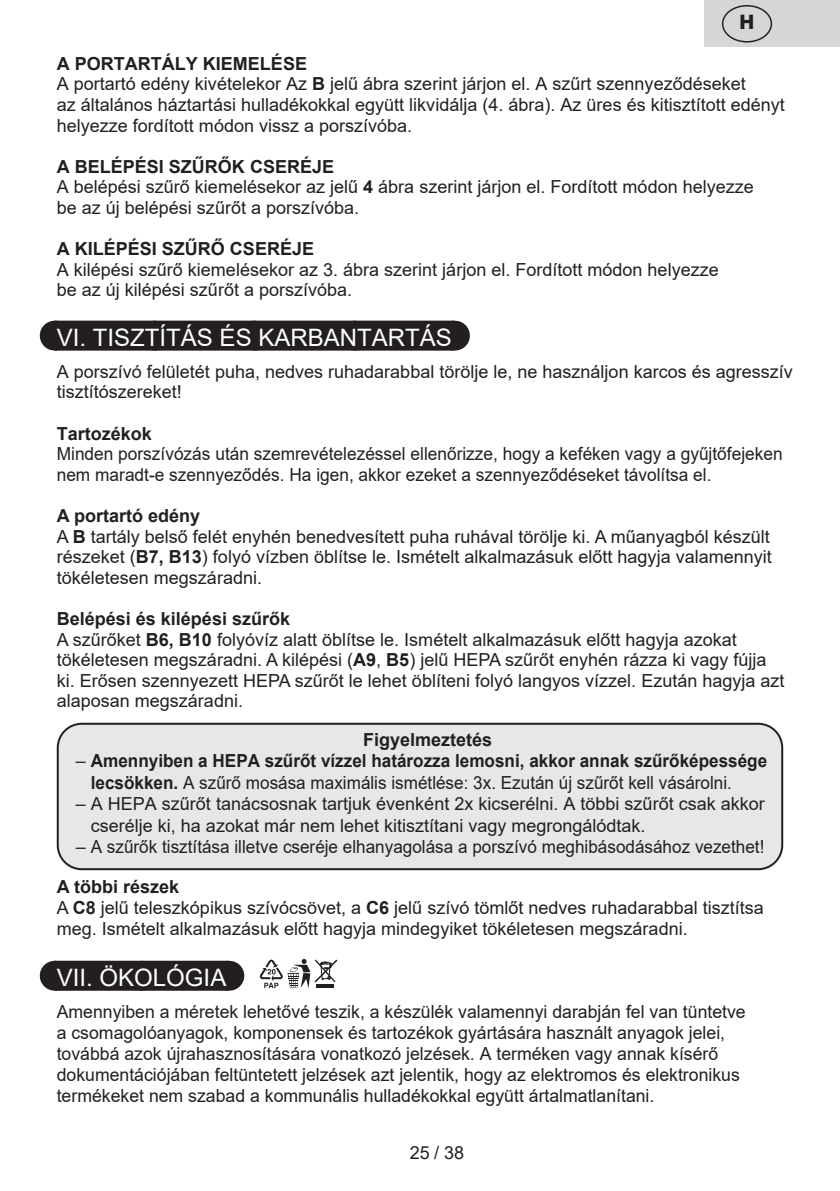
<style>
.page{position:relative;width:840px;height:1191px;background:#fff}
.page>*{position:absolute;margin:0;border:0;box-sizing:border-box;transform-origin:0 0}
.t1{font:24px "Arial";color:#fff}
.t2{font:800 20px "Helvetica Neue OT";color:#231f20}
.t3{font:18px/20.6px "Arial";color:#231f20}
.t4{font:18px/20.6px "Arial";color:#231f20;scale:.96 1}
.t5{font:700 18px/21.4px "Arial";color:#231f20;scale:.95 1}
.t6{font:700 18px "Arial";color:#231f20}
.s1{font-weight:700}
.s2{font-weight:400}
</style>
<div class="page">
<div style="left:55px;top:321px;width:398px;height:30px;background:#231f20"></div>
<svg style="left:154px;top:350px;width:250px;height:1px"></svg>
<hr style="left:453px;top:321px;width:1px;height:30px;background:#231f20">
<div style="left:55px;top:960px;width:173px;height:30px;background:#231f20"></div>
<svg style="left:141px;top:960px;width:44px;height:1px"></svg>
<hr style="left:228px;top:960px;width:1px;height:30px;background:#231f20">
<div style="left:58px;top:724px;width:723px;height:145px;background:#e6e7e9;border-radius:24px"></div>
<div style="left:57px;top:723px;width:725px;height:147px;border:2px solid #231f20;border-radius:24px"></div>
<svg style="left:259px;top:959px;width:78px;height:29px"></svg>
<div style="left:704px;top:0;width:135px;height:47px;background:#d5d6d8"></div>
<div style="left:721px;top:5px;width:50px;height:38px;border:1px solid #231f20;border-radius:50%"></div>
<p class="t2" style="left:739px;top:10px;width:16px">H</p>
<p class="t3" style="left:57px;top:53px;width:729px"><span class="s1">A PORTARTÁLY KIEMELÉSE<br></span>A portartó edény kivételekor Az <span class="s1">B</span> jelű ábra szerint járjon el. A szűrt szennyeződéseket<br>az általános háztartási hulladékokkal együtt likvidálja (4. ábra). Az üres és kitisztított edényt helyezze fordított módon vissz a porszívóba.</p>
<p class="t3" style="left:57px;top:156px;width:698px"><span class="s1">A BELÉPÉSI SZŰRŐK CSERÉJE<br></span>A belépési szűrő kiemelésekor az jelű <span class="s1">4</span> ábra szerint járjon el. Fordított módon helyezze be az új belépési szűrőt a porszívóba.</p>
<p class="t6" style="left:57px;top:236px;width:259px">A KILÉPÉSI SZŰRŐ CSERÉJE</p>
<p class="t3" style="left:57px;top:259px;width:663px">A kilépési szűrő kiemelésekor az 3. ábra szerint járjon el. Fordított módon helyezze be az új kilépési szűrőt a porszívóba.</p>
<h1 class="t1" style="left:57px;top:321px;width:396px">VI. TISZTÍTÁS ÉS KARBANTARTÁS</h1>
<p class="t3" style="left:57px;top:361px;width:737px">A porszívó felületét puha, nedves ruhadarabbal törölje le, ne használjon karcos és agresszív tisztítószereket!</p>
<p class="t6" style="left:57px;top:420px;width:97px">Tartozékok</p>
<p class="t4" style="left:57px;top:443px;width:757px">Minden porszívózás után szemrevételezéssel ellenőrizze, hogy a keféken vagy a gyűjtőfejeken nem maradt-e szennyeződés. Ha igen, akkor ezeket a szennyeződéseket távolítsa el.</p>
<p class="t3" style="left:57px;top:505px;width:716px"><span class="s1">A portartó edény<br></span>A <span class="s1">B</span> tartály belső felét enyhén benedvesített puha ruhával törölje ki. A műanyagból készült részeket (<span class="s1">B7, B13</span>) folyó vízben öblítse le. Ismételt alkalmazásuk előtt hagyja valamennyit tökéletesen megszáradni.</p>
<p class="t3" style="left:57px;top:608px;width:729px"><span class="s1">Belépési és kilépési szűrők<br></span>A szűrőket <span class="s1">B6, B10</span> folyóvíz alatt öblítse le. Ismételt alkalmazásuk előtt hagyja azokat tökéletesen megszáradni. A kilépési (<span class="s1">A9</span>, <span class="s1">B5</span>) jelű HEPA szűrőt enyhén rázza ki vagy fújja ki. Erősen szennyezett HEPA szűrőt le lehet öblíteni folyó langyos vízzel. Ezután hagyja azt alaposan megszáradni.</p>
<p class="t6" style="left:363px;top:727px;width:131px">Figyelmeztetés</p>
<p class="t5" style="left:91px;top:750px;width:713px;text-indent:-15px"><span class="s2">–</span> Amennyiben a HEPA szűrőt vízzel határozza lemosni, akkor annak szűrőképessége lecsökken. <span class="s2">A szűrő mosása maximális ismétlése: 3x. Ezután új szűrőt kell vásárolni.</span></p>
<p class="t3" style="left:91px;top:793px;width:675px;line-height:21.4px;text-indent:-15px">– A HEPA szűrőt tanácsosnak tartjuk évenként 2x kicserélni. A többi szűrőt csak akkor cserélje ki, ha azokat már nem lehet kitisztítani vagy megrongálódtak.</p>
<p class="t3" style="left:76px;top:836px;width:689px">– A szűrők tisztítása illetve cseréje elhanyagolása a porszívó meghibásodásához vezethet!</p>
<p class="t3" style="left:57px;top:876px;width:708px"><span class="s1">A többi részek<br></span>A <span class="s1">C8</span> jelű teleszkópikus szívócsövet, a <span class="s1">C6</span> jelű szívó tömlőt nedves ruhadarabbal tisztítsa meg. Ismételt alkalmazásuk előtt hagyja mindegyiket tökéletesen megszáradni.</p>
<h1 class="t1" style="left:57px;top:961px;width:171px">VII. ÖKOLÓGIA</h1>
<p class="t3" style="left:57px;top:1001px;width:690px">Amennyiben a méretek lehetővé teszik, a készülék valamennyi darabján fel van tüntetve a csomagolóanyagok, komponensek és tartozékok gyártására használt anyagok jelei, továbbá azok újrahasznosítására vonatkozó jelzések. A terméken vagy annak kísérő dokumentációjában feltüntetett jelzések azt jelentik, hogy az elektromos és elektronikus termékeket nem szabad a kommunális hulladékokkal együtt ártalmatlanítani.</p>
<p class="t3" style="left:410px;top:1142px;width:56px">25 / 38</p>
</div>
